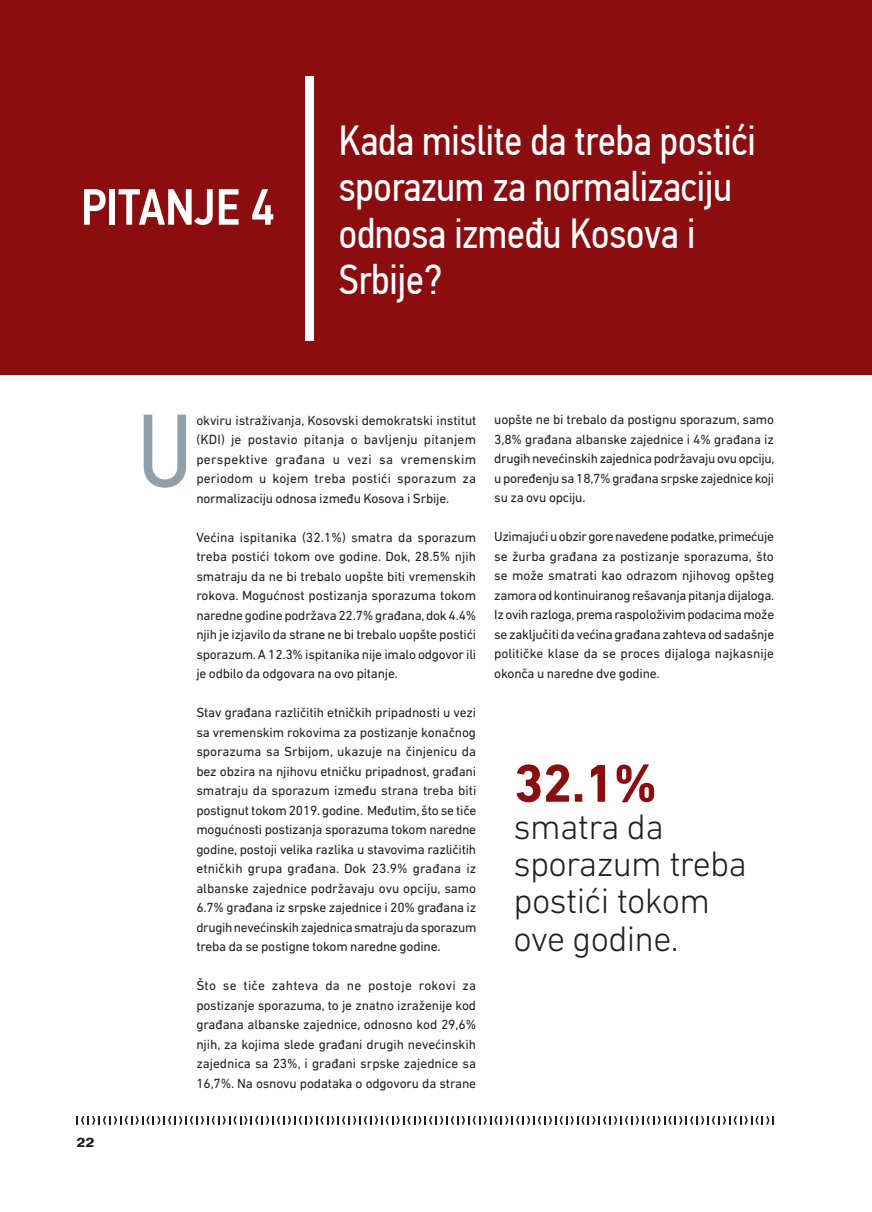
<style>
.page{position:relative;width:872px;height:1212px;background:#fff}
.page>*{position:absolute;margin:0;border:0;box-sizing:border-box;transform-origin:0 0}
.t1{font:103.95px "PF Din Text Cond Pro";color:#8fa0aa}
.t2{font:700 54px "DIN Next LT Pro";color:#8b0d10}
.t3{font:500 51px "PF Din Text Cond Pro";letter-spacing:-.005em;color:#fff}
.t4{font:42px/46.5px "PF Din Text Cond Pro";letter-spacing:-.005em;color:#fff}
.t5{font:300 36px/37.2px "DIN Next LT Pro";letter-spacing:-.02em;color:#231f20}
.t6{font:13.5px/19.5px "DIN Next LT Pro";letter-spacing:-.015em;color:#231f20;text-align:justify}
.t7{font:700 13.5px "Folio Std";color:#231f20}
</style>
<div class="page">
<svg style="left:77px;top:1116px;width:697px;height:8px"></svg>
<div style="left:0;top:0;width:872px;height:375px;background:#8b0d10"></div>
<div style="left:306px;top:77px;width:8px;height:264px;background:#fff"></div>
<h3 class="t3" style="left:81px;top:177px;width:195px">PITANJE 4</h3>
<h3 class="t4" style="left:339px;top:117px;width:418px">Kada mislite da treba postići sporazum za normalizaciju odnosa između Kosova i<br>Srbije?</h3>
<p class="t7" style="left:77px;top:1134px;width:20px">22</p>
<h1 class="t1" style="left:138px;top:390px;width:55px">U</h1>
<p class="t6" style="left:196px;top:410px;width:281px">okviru istraživanja, Kosovski demokratski institut (KDI) je postavio pitanja o bavljenju pitanjem perspektive građana u vezi sa vremenskim periodom u kojem treba postići sporazum za normalizaciju odnosa između Kosova i Srbije.</p>
<p class="t6" style="left:196px;top:527px;width:281px">Većina ispitanika (32.1%) smatra da sporazum treba postići tokom ove godine. Dok, 28.5% njih smatraju da ne bi trebalo uopšte biti vremenskih rokova. Mogućnost postizanja sporazuma tokom naredne godine podržava 22.7% građana, dok 4.4% njih je izjavilo da strane ne bi trebalo uopšte postići sporazum. A 12.3% ispitanika nije imalo odgovor ili je odbilo da odgovara na ovo pitanje.</p>
<p class="t6" style="left:196px;top:702px;width:281px">Stav građana različitih etničkih pripadnosti u vezi sa vremenskim rokovima za postizanje konačnog sporazuma sa Srbijom, ukazuje na činjenicu da bez obzira na njihovu etničku pripadnost, građani smatraju da sporazum između strana treba biti postignut tokom 2019. godine. Međutim, što se tiče mogućnosti postizanja sporazuma tokom naredne godine, postoji velika razlika u stavovima različitih etničkih grupa građana. Dok 23.9% građana iz albanske zajednice podržavaju ovu opciju, samo 6.7% građana iz srpske zajednice i 20% građana iz drugih nevećinskih zajednica smatraju da sporazum treba da se postigne tokom naredne godine.</p>
<p class="t6" style="left:196px;top:975px;width:281px">Što se tiče zahteva da ne postoje rokovi za postizanje sporazuma, to je znatno izraženije kod građana albanske zajednice, odnosno kod 29,6% njih, za kojima slede građani drugih nevećinskih zajednica sa 23%, i građani srpske zajednice sa 16,7%. Na osnovu podataka o odgovoru da strane</p>
<p class="t6" style="left:494px;top:410px;width:282px">uopšte ne bi trebalo da postignu sporazum, samo 3,8% građana albanske zajednice i 4% građana iz drugih nevećinskih zajednica podržavaju ovu opciju, u poređenju sa 18,7% građana srpske zajednice koji su za ovu opciju.</p>
<p class="t6" style="left:494px;top:527px;width:281px">Uzimajući u obzir gore navedene podatke, primećuje se žurba građana za postizanje sporazuma, što se može smatrati kao odrazom njihovog opšteg zamora od kontinuiranog rešavanja pitanja dijaloga.<br>Iz ovih razloga, prema raspoloživim podacima može se zaključiti da većina građana zahteva od sadašnje političke klase da se proces dijaloga najkasnije okonča u naredne dve godine.</p>
<h2 class="t2" style="left:513px;top:752px;width:145px">32.1%</h2>
<h3 class="t5" style="left:513px;top:808px;width:235px">smatra da sporazum treba postići tokom ove godine.</h3>
</div>
